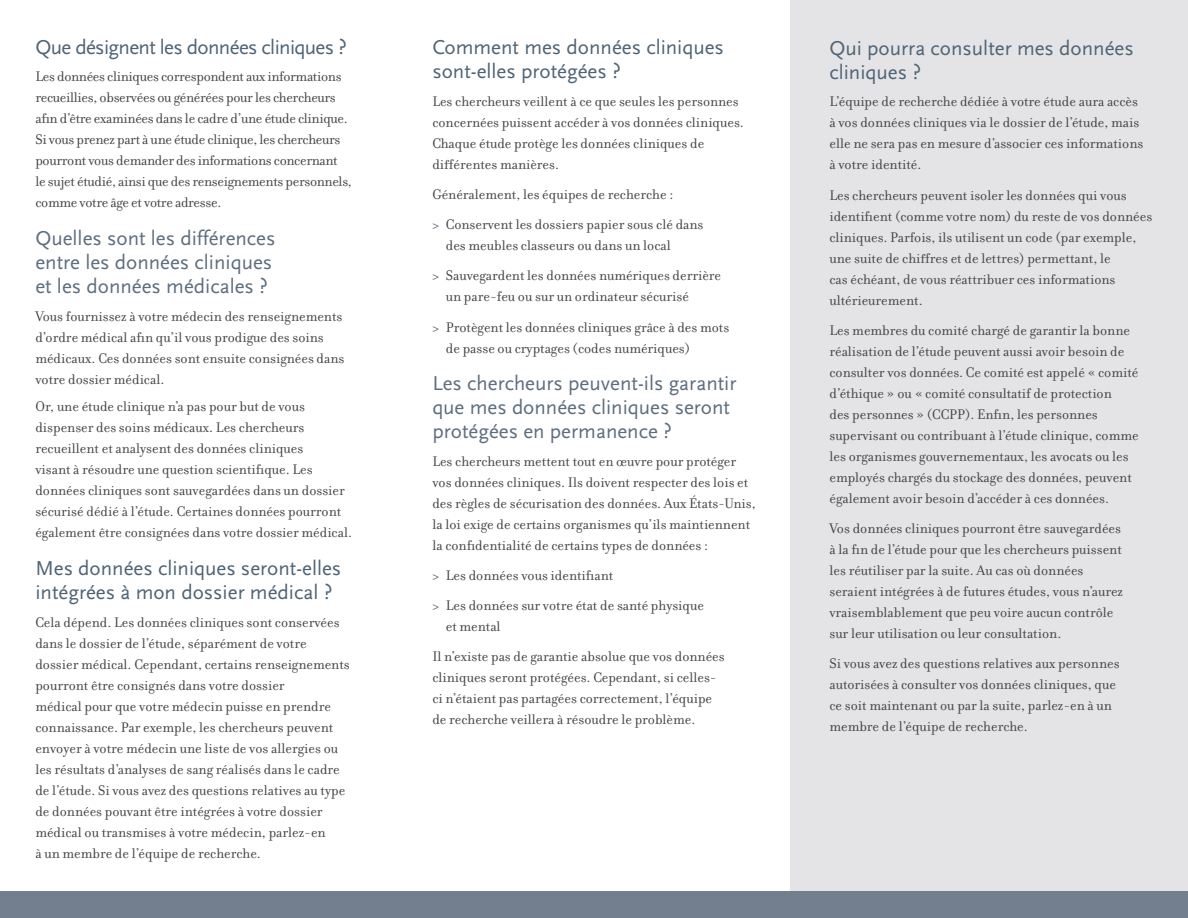
<style>
.page{position:relative;width:1188px;height:918px;background:#fff}
.page>*{position:absolute;margin:0;border:0;box-sizing:border-box;transform-origin:0 0}
.t1{font:21px/24px "Scala Sans";color:#5d6e7f}
.t2{font:21px/24px "Scala Sans";color:#4e6476}
.t3{font:21px "Scala Sans";letter-spacing:-.03em;color:#4e6476}
.t4{font:15px/21px "Filosofia";color:#414042}
.t5{font:15px/21px "Filosofia";letter-spacing:-.02em;color:#414042}
.s1{font-family:"Scala Sans";font-size:12px;color:#4e6476}
</style>
<div class="page">
<div style="left:791px;top:0;width:397px;height:918px;background:#e4e4e7"></div>
<div style="left:0;top:891px;width:1188px;height:27px;background:#737e8e"></div>
<h1 class="t3" style="left:35px;top:35px;width:313px">Que désignent les données cliniques ?</h1>
<p class="t5" style="left:35px;top:66px;width:318px">Les données cliniques correspondent aux informations recueillies, observées ou générées pour les chercheurs afin d’être examinées dans le cadre d’une étude clinique.<br>Si vous prenez part à une étude clinique, les chercheurs pourront vous demander des informations concernant<br>le sujet étudié, ainsi que des renseignements personnels, comme votre âge et votre adresse.</p>
<h1 class="t1" style="left:35px;top:226px;width:242px">Quelles sont les différences entre les données cliniques et les données médicales ?</h1>
<p class="t4" style="left:35px;top:306px;width:311px">Vous fournissez à votre médecin des renseignements d’ordre médical afin qu’il vous prodigue des soins médicaux. Ces données sont ensuite consignées dans votre dossier médical.</p>
<p class="t4" style="left:35px;top:396px;width:318px">Or, une étude clinique n’a pas pour but de vous dispenser des soins médicaux. Les chercheurs recueillent et analysent des données cliniques<br>visant à résoudre une question scientifique. Les données cliniques sont sauvegardées dans un dossier sécurisé dédié à l’étude. Certaines données pourront également être consignées dans votre dossier médical.</p>
<h1 class="t2" style="left:35px;top:556px;width:307px">Mes données cliniques seront-elles intégrées à mon dossier médical ?</h1>
<p class="t4" style="left:35px;top:612px;width:316px">Cela dépend. Les données cliniques sont conservées dans le dossier de l’étude, séparément de votre dossier médical. Cependant, certains renseignements pourront être consignés dans votre dossier<br>médical pour que votre médecin puisse en prendre connaissance. Par exemple, les chercheurs peuvent envoyer à votre médecin une liste de vos allergies ou les résultats d’analyses de sang réalisés dans le cadre de l’étude. Si vous avez des questions relatives au type de données pouvant être intégrées à votre dossier médical ou transmises à votre médecin, parlez-en<br>à un membre de l’équipe de recherche.</p>
<h1 class="t2" style="left:432px;top:36px;width:293px">Comment mes données cliniques sont-elles protégées ?</h1>
<p class="t4" style="left:432px;top:91px;width:313px">Les chercheurs veillent à ce que seules les personnes concernées puissent accéder à vos données cliniques.<br>Chaque étude protège les données cliniques de différentes manières.</p>
<p class="t4" style="left:432px;top:179px;width:273px;line-height:30.2px">Généralement, les équipes de recherche :<br><span class="s1">&gt;</span> Conservent les dossiers papier sous clé dans</p>
<p class="t4" style="left:432px;top:231px;width:290px;line-height:30.2px;text-indent:14px">des meubles classeurs ou dans un local<br><span class="s1">&gt;</span> Sauvegardent les données numériques derrière</p>
<p class="t4" style="left:432px;top:282px;width:298px;line-height:30.2px;text-indent:14px">un pare-feu ou sur un ordinateur sécurisé<br><span class="s1">&gt;</span> Protègent les données cliniques grâce à des mots</p>
<p class="t4" style="left:446px;top:338px;width:246px">de passe ou cryptages (codes numériques)</p>
<h1 class="t1" style="left:432px;top:372px;width:306px">Les chercheurs peuvent-ils garantir que mes données cliniques seront protégées en permanence ?</h1>
<p class="t4" style="left:432px;top:451px;width:325px">Les chercheurs mettent tout en œuvre pour protéger vos données cliniques. Ils doivent respecter des lois et des règles de sécurisation des données. Aux États-Unis, la loi exige de certains organismes qu’ils maintiennent la confidentialité de certains types de données :</p>
<p class="t4" style="left:432px;top:560px;width:273px;line-height:30.2px"><span class="s1">&gt;</span> Les données vous identifiant<br><span class="s1">&gt;</span> Les données sur votre état de santé physique</p>
<p class="t4" style="left:432px;top:612px;width:294px;line-height:30.2px;text-indent:14px">et mental<br>Il n’existe pas de garantie absolue que vos données</p>
<p class="t4" style="left:432px;top:667px;width:286px">cliniques seront protégées. Cependant, si celles&shy;ci n’étaient pas partagées correctement, l’équipe de recherche veillera à résoudre le problème.</p>
<h1 class="t2" style="left:829px;top:36px;width:306px">Qui pourra consulter mes données cliniques ?</h1>
<p class="t4" style="left:829px;top:92px;width:315px">L’équipe de recherche dédiée à votre étude aura accès à vos données cliniques via le dossier de l’étude, mais elle ne sera pas en mesure d’associer ces informations à votre identité.</p>
<p class="t4" style="left:829px;top:185px;width:324px">Les chercheurs peuvent isoler les données qui vous identifient (comme votre nom) du reste de vos données cliniques. Parfois, ils utilisent un code (par exemple, une suite de chiffres et de lettres) permettant, le<br>cas échéant, de vous réattribuer ces informations ultérieurement.</p>
<p class="t4" style="left:829px;top:320px;width:311px">Les membres du comité chargé de garantir la bonne réalisation de l’étude peuvent aussi avoir besoin de consulter vos données. Ce comité est appelé « comité d’éthique » ou « comité consultatif de protection<br>des personnes » (CCPP). Enfin, les personnes supervisant ou contribuant à l’étude clinique, comme les organismes gouvernementaux, les avocats ou les employés chargés du stockage des données, peuvent également avoir besoin d’accéder à ces données.</p>
<p class="t4" style="left:829px;top:518px;width:295px">Vos données cliniques pourront être sauvegardées à la fin de l’étude pour que les chercheurs puissent les réutiliser par la suite. Au cas où données seraient intégrées à de futures études, vous n’aurez vraisemblablement que peu voire aucun contrôle sur leur utilisation ou leur consultation.</p>
<p class="t4" style="left:829px;top:653px;width:292px">Si vous avez des questions relatives aux personnes autorisées à consulter vos données cliniques, que ce soit maintenant ou par la suite, parlez-en à un membre de l’équipe de recherche.</p>
</div>
